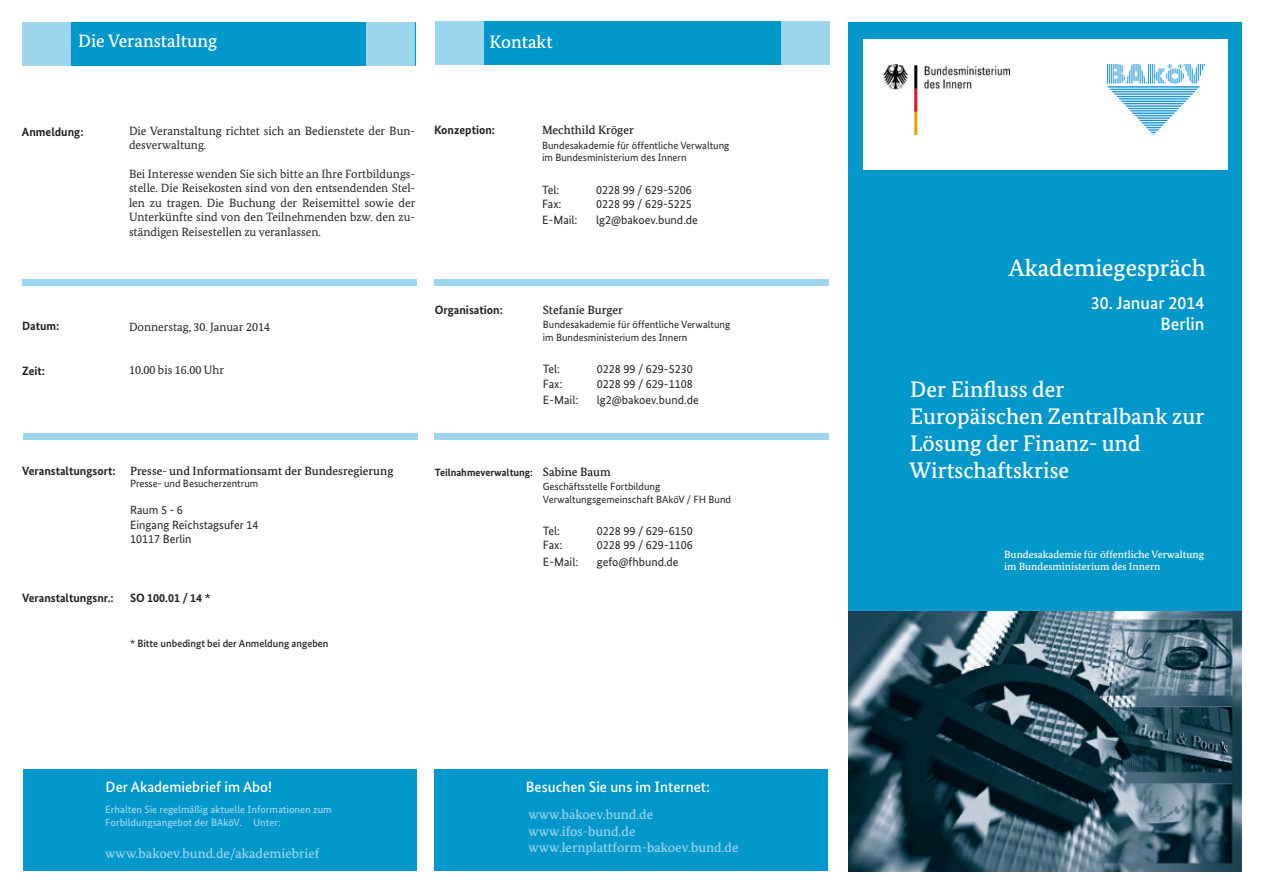
<style>
.page{position:relative;width:1263px;height:893px;background:#fff}
.page>*{position:absolute;margin:0;border:0;box-sizing:border-box;transform-origin:0 0}
.t1{font:500 24px "Bundes Serif";color:#fff}
.t2{font:500 22.5px/27px "Bundes Serif";color:#fff}
.t3{font:500 18px "Bundes Serif";color:#fff}
.t4{font:500 18px/21.6px "Bundes Sans";color:#fff;text-align:right}
.t5{font:500 15px "Bundes Sans";color:#fff}
.t6{font:500 13.5px/16.2px "Bundes Serif";color:#9cd5ee}
.t7{font:12px/14.4px "Bundes Serif";color:#231f20}
.t8{font:12px/14.4px "Bundes Sans";color:#231f20}
.t9{font:700 12px "Bundes Sans";color:#231f20}
.t10{font:500 12px "Bundes Serif";color:#231f20}
.t11{font:10.5px/12.6px "Bundes Sans";color:#231f20}
.t12{font:500 10.5px/12.6px "Bundes Sans";color:#9cd5ee}
.t13{font:500 10.5px/12.6px "Bundes Serif";color:#fff}
.t14{font:500 10.5px "Bundes Sans";color:#231f20}
.t15{font:700 10.5px "Bundes Sans";color:#231f20}
</style>
<div class="page">
<div style="left:848px;top:22px;width:394px;height:849px;background:#0097cb"></div>
<div style="left:863px;top:40px;width:364px;height:130px;background:#fff"></div>
<img style="left:883px;top:65px;width:126px;height:69px">
<img style="left:1108px;top:65px;width:96px;height:69px">
<div style="left:437px;top:21px;width:393px;height:44px;background:#0097cb"></div>
<div style="left:435px;top:21px;width:49px;height:44px;background:#9cd5ee"></div>
<div style="left:781px;top:21px;width:49px;height:44px;background:#9cd5ee"></div>
<img style="left:848px;top:611px;width:394px;height:261px">
<div style="left:22px;top:22px;width:393px;height:44px;background:#0097cb"></div>
<div style="left:22px;top:22px;width:49px;height:44px;background:#9cd5ee"></div>
<div style="left:367px;top:22px;width:48px;height:44px;background:#9cd5ee"></div>
<div style="left:435px;top:280px;width:394px;height:6px;background:#9cd5ee"></div>
<div style="left:435px;top:434px;width:394px;height:6px;background:#9cd5ee"></div>
<div style="left:23px;top:433px;width:394px;height:6px;background:#9cd5ee"></div>
<div style="left:435px;top:770px;width:393px;height:101px;background:#0097cb"></div>
<div style="left:22px;top:279px;width:394px;height:7px;background:#9cd5ee"></div>
<div style="left:23px;top:769px;width:394px;height:101px;background:#0097cb"></div>
<h3 class="t3" style="left:78px;top:30px;width:141px">Die Veranstaltung</h3>
<h1 class="t3" style="left:490px;top:31px;width:65px">Kontakt</h1>
<h1 class="t9" style="left:22px;top:124px;width:63px">Anmeldung:</h1>
<p class="t7" style="left:129px;top:123px;width:288px">Die Veranstaltung richtet sich an Bedienstete der Bun&shy;desverwaltung.</p>
<p class="t7" style="left:129px;top:166px;width:288px;text-align:justify">Bei Interesse wenden Sie sich bitte an Ihre Fortbildungs&shy;stelle. Die Reisekosten sind von den entsendenden Stel&shy;len zu tragen. Die Buchung der Reisemittel sowie der Unterkünfte sind von den Teilnehmenden bzw. den zu&shy;ständigen Reisestellen zu veranlassen.</p>
<p class="t9" style="left:434px;top:123px;width:63px">Konzeption:</p>
<p class="t10" style="left:542px;top:123px;width:93px">Mechthild Kröger</p>
<p class="t11" style="left:542px;top:139px;width:189px">Bundesakademie für öffentliche Verwaltung im Bundesministerium des Innern</p>
<p class="t8" style="left:542px;top:182px;width:19px">Tel:</p>
<p class="t8" style="left:596px;top:182px;width:97px">0228 99 / 629-5206</p>
<p class="t8" style="left:542px;top:197px;width:21px">Fax:</p>
<p class="t8" style="left:596px;top:197px;width:97px">0228 99 / 629-5225</p>
<p class="t8" style="left:542px;top:213px;width:37px">E-Mail:</p>
<p class="t8" style="left:596px;top:213px;width:103px">lg2@bakoev.bund.de</p>
<h1 class="t9" style="left:22px;top:318px;width:39px">Datum:</h1>
<p class="t9" style="left:22px;top:363px;width:25px">Zeit:</p>
<p class="t7" style="left:129px;top:363px;width:97px">10.00 bis 16.00 Uhr</p>
<p class="t7" style="left:129px;top:320px;width:143px">Donnerstag, 30. Januar 2014</p>
<h1 class="t9" style="left:22px;top:463px;width:95px">Veranstaltungsort:</h1>
<p class="t10" style="left:130px;top:463px;width:265px">Presse- und Informationsamt der Bundesregierung</p>
<p class="t11" style="left:130px;top:477px;width:130px">Presse- und Besucherzentrum</p>
<p class="t8" style="left:130px;top:503px;width:130px">Raum 5 - 6<br>Eingang Reichstagsufer 14<br>10117 Berlin</p>
<h1 class="t9" style="left:22px;top:591px;width:93px">Veranstaltungsnr.:</h1>
<p class="t9" style="left:130px;top:591px;width:82px">SO 100.01 / 14 *</p>
<p class="t14" style="left:130px;top:637px;width:200px">* Bitte unbedingt bei der Anmeldung angeben</p>
<h1 class="t9" style="left:435px;top:302px;width:70px">Organisation:</h1>
<p class="t10" style="left:543px;top:302px;width:82px">Stefanie Burger</p>
<p class="t11" style="left:543px;top:318px;width:189px">Bundesakademie für öffentliche Verwaltung im Bundesministerium des Innern</p>
<p class="t8" style="left:543px;top:362px;width:19px">Tel:</p>
<p class="t8" style="left:597px;top:362px;width:97px">0228 99 / 629-5230</p>
<p class="t8" style="left:543px;top:376px;width:21px">Fax:</p>
<p class="t8" style="left:597px;top:376px;width:97px">0228 99 / 629-1108</p>
<p class="t8" style="left:543px;top:392px;width:37px">E-Mail:</p>
<p class="t8" style="left:597px;top:392px;width:103px">lg2@bakoev.bund.de</p>
<h1 class="t15" style="left:435px;top:465px;width:100px">Teilnahmeverwaltung:</h1>
<p class="t10" style="left:543px;top:464px;width:69px">Sabine Baum</p>
<p class="t11" style="left:543px;top:480px;width:190px">Geschäftsstelle Fortbildung<br>Verwaltungsgemeinschaft BAköV / FH Bund</p>
<p class="t8" style="left:543px;top:523px;width:19px">Tel:</p>
<p class="t8" style="left:597px;top:523px;width:97px">0228 99 / 629-6150</p>
<p class="t8" style="left:543px;top:538px;width:21px">Fax:</p>
<p class="t8" style="left:597px;top:538px;width:97px">0228 99 / 629-1106</p>
<p class="t8" style="left:543px;top:554px;width:37px">E-Mail:</p>
<p class="t8" style="left:597px;top:554px;width:83px">gefo@fhbund.de</p>
<p class="t5" style="left:106px;top:778px;width:168px">Der Akademiebrief im Abo!</p>
<p class="t12" style="left:105px;top:803px;width:228px">Erhalten Sie regelmäßig aktuelle Informationen zum<br>Forbildungsangebot der BAköV. Unter:</p>
<p class="t6" style="left:105px;top:845px;width:216px">www.bakoev.bund.de/akademiebrief</p>
<p class="t5" style="left:526px;top:778px;width:186px">Besuchen Sie uns im Internet:</p>
<p class="t6" style="left:528px;top:807px;width:212px">www.bakoev.bund.de www.ifos-bund.de www.lernplattform-bakoev.bund.de</p>
<h1 class="t1" style="left:1009px;top:253px;width:198px">Akademiegespräch</h1>
<h1 class="t4" style="left:1091px;top:292px;width:115px">30. Januar 2014<br>Berlin</h1>
<h2 class="t2" style="left:909px;top:375px;width:296px">Der Einfluss der<br>Europäischen Zentralbank zur<br>Lösung der Finanz- und<br>Wirtschaftskrise</h2>
<p class="t13" style="left:1004px;top:548px;width:202px">Bundesakademie für öffentliche Verwaltung im Bundesministerium des Innern</p>
</div>
